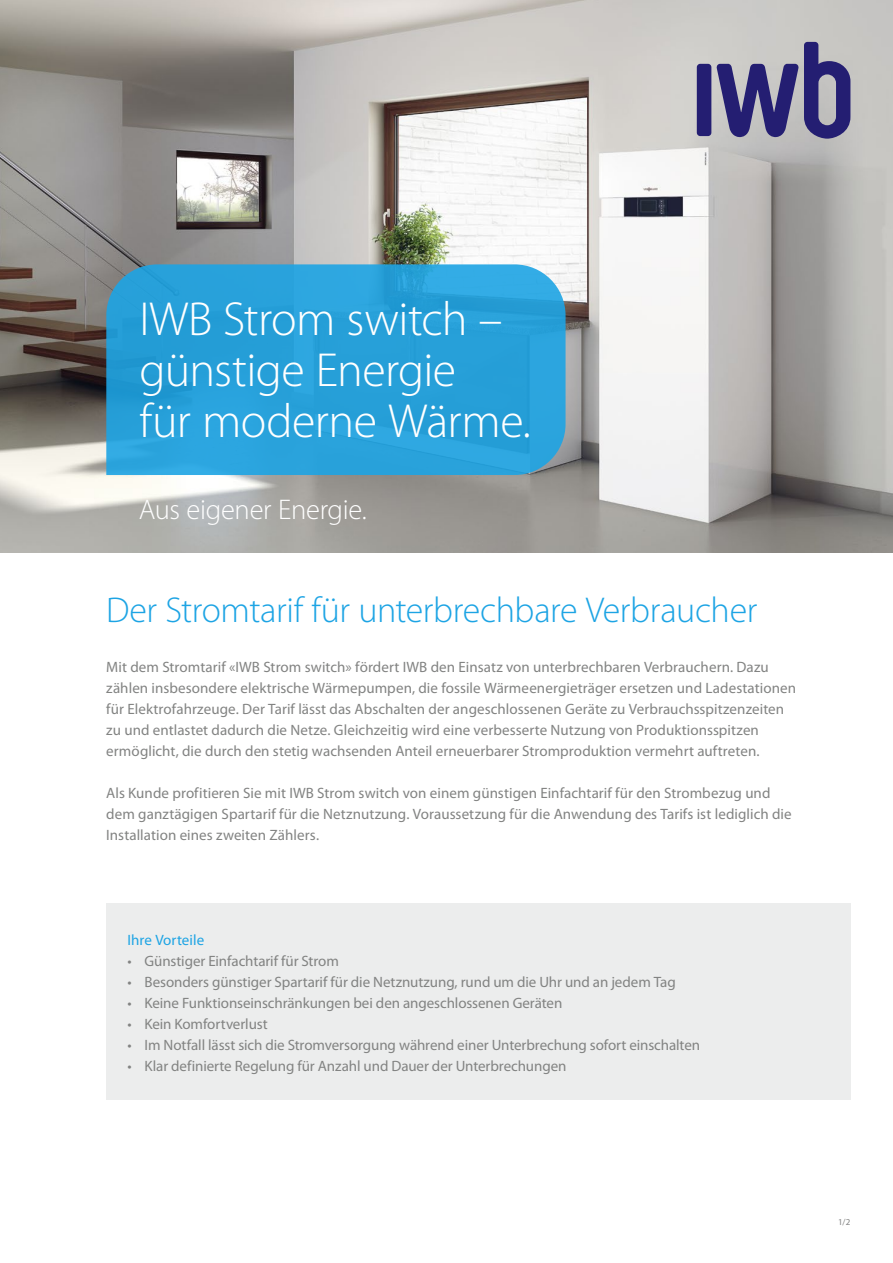
<style>
.page{position:relative;width:893px;height:1263px;background:#fff}
.page>*{position:absolute;margin:0;border:0;box-sizing:border-box;transform-origin:0 0}
.t1{font:300 48px/51px "Myriad Pro";letter-spacing:-.01em;color:#fff}
.t2{font:300 36px "Myriad Pro";letter-spacing:-.01em;color:#1da4e4}
.t3{font:300 28.5px "Myriad Pro";letter-spacing:-.01em;color:#fff}
.t4{font:15px/21px "Myriad Pro";color:#828382}
.t5{font:15px "Myriad Pro";letter-spacing:.005em;color:#1da4e4}
.t6{font:9px "Myriad Pro";color:#828382}
</style>
<div class="page">
<img style="left:0;top:0;width:893px;height:553px">
<svg style="left:106px;top:264px;width:460px;height:211px;background:#2aa1d9"></svg>
<div style="left:697px;top:64px;width:14px;height:72px;background:#241e72;border-radius:3px"></div>
<svg style="left:716px;top:42px;width:134px;height:97px;background:#79769c"></svg>
<div style="left:106px;top:903px;width:744px;height:196px;background:#eceded"></div>
<h1 class="t1" style="left:140px;top:293px;width:393px">IWB Strom switch – günstige Energie<br>für moderne Wärme.</h1>
<h3 class="t3" style="left:139px;top:492px;width:229px">Aus eigener Energie.</h3>
<h2 class="t2" style="left:106px;top:589px;width:652px">Der Stromtarif für unterbrechbare Verbraucher</h2>
<p class="t4" style="left:106px;top:656px;width:691px">Mit dem Stromtarif «IWB Strom switch» fördert IWB den Einsatz von unterbrechbaren Verbrauchern. Dazu zählen insbesondere elektrische Wärmepumpen, die fossile Wärmeenergieträger ersetzen und Ladestationen für Elektrofahrzeuge. Der Tarif lässt das Abschalten der angeschlossenen Geräte zu Verbrauchsspitzenzeiten zu und entlastet dadurch die Netze. Gleichzeitig wird eine verbesserte Nutzung von Produktionsspitzen ermöglicht, die durch den stetig wachsenden Anteil erneuerbarer Stromproduktion vermehrt auftreten.</p>
<p class="t4" style="left:106px;top:782px;width:687px">Als Kunde profitieren Sie mit IWB Strom switch von einem günstigen Einfachtarif für den Strombezug und dem ganztägigen Spartarif für die Netznutzung. Voraussetzung für die Anwendung des Tarifs ist lediglich die<br>Installation eines zweiten Zählers.</p>
<p class="t5" style="left:128px;top:931px;width:78px">Ihre Vorteile</p>
<p class="t4" style="left:128px;top:950px;width:213px">• Günstiger Einfachtarif für Strom</p>
<p class="t4" style="left:128px;top:971px;width:550px">• Besonders günstiger Spartarif für die Netznutzung, rund um die Uhr und an jedem Tag</p>
<p class="t4" style="left:128px;top:992px;width:436px">• Keine Funktionseinschränkungen bei den angeschlossenen Geräten</p>
<p class="t4" style="left:128px;top:1013px;width:142px">• Kein Komfortverlust</p>
<p class="t4" style="left:128px;top:1034px;width:574px">• Im Notfall lässt sich die Stromversorgung während einer Unterbrechung sofort einschalten</p>
<p class="t4" style="left:128px;top:1055px;width:440px">• Klar definierte Regelung für Anzahl und Dauer der Unterbrechungen</p>
<p class="t6" style="left:838px;top:1216px;width:14px">1/2</p>
</div>
